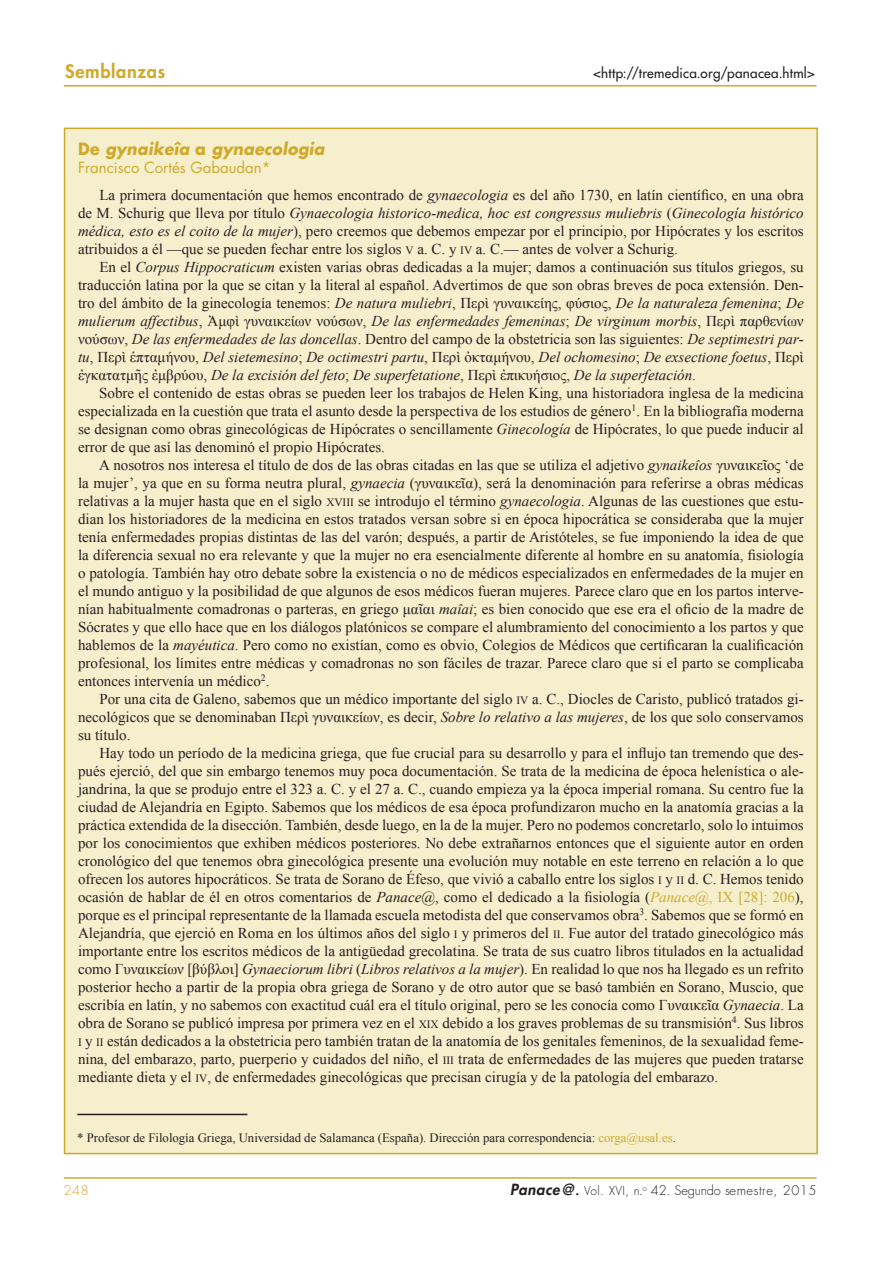
<style>
.page{position:relative;width:893px;height:1263px;background:#fff}
.page>*{position:absolute;margin:0;border:0;box-sizing:border-box;transform-origin:0 0}
.t1{font:800 18px "Futura Std";letter-spacing:.04em;color:#d0a92a}
.t2{font:italic 700 16.5px "Futura Std";letter-spacing:.015em;color:#d0a92a;scale:.95 1}
.t3{font:15px/18px "Times New Roman";color:#231f20;text-align:justify}
.t4{font:15px "Futura Std";color:#d0a92a}
.t5{font:500 13.5px "Futura Std";letter-spacing:.02em;color:#231f20}
.t6{font:300 12.9px "Futura Std";letter-spacing:.04em;color:#231f20}
.t7{font:300 12.9px "Futura Std";color:#d0a92a}
.t8{font:12.75px "Times New Roman";color:#231f20}
.s1{font-style:normal}
.s2{font-style:italic}
.s3{font-size:11.25px}
.s4{font-style:italic;color:#d0a92a}
.s5{color:#d0a92a}
.s6{font-weight:800;font-style:italic;font-size:15px}
.s7{font-weight:800;font-style:italic;font-size:12px}
.s8{font-size:12px}
</style>
<div class="page">
<hr style="left:64px;top:1177px;width:752px;height:2px;background:#d0a92a">
<hr style="left:64px;top:85px;width:752px;height:2px;background:#d0a92a">
<div style="left:65px;top:128px;width:752px;height:1025px;background:#f5efcd"></div>
<hr style="left:77px;top:1114px;width:170px;height:1px;background:#231f20">
<p class="t1" style="left:65px;top:60px;width:101px">Semblanzas</p>
<p class="t5" style="left:593px;top:65px;width:223px">&lt;http://tremedica.org/panacea.html&gt;</p>
<p class="t2" style="left:78px;top:138px;width:261px"><span class="s1">De</span> gynaikeîa <span class="s1">a</span> gynaecologia</p>
<p class="t4" style="left:78px;top:158px;width:194px">Francisco Cortés Gabaudan*</p>
<p class="t3" style="left:78px;top:185px;width:727px;text-indent:21px">La primera documentación que hemos encontrado de <span class="s2">gynaecologia</span> es del año 1730, en latín científico, en una obra de M. Schurig que lleva por título <span class="s2">Gynaecologia historico-medica, hoc est congressus muliebris</span> (<span class="s2">Ginecología histórico médica, esto es el coito de la mujer</span>), pero creemos que debemos empezar por el principio, por Hipócrates y los escritos atribuidos a él —que se pueden fechar entre los siglos <span class="s3">V</span> a. C. y <span class="s3">IV</span> a. C.— antes de volver a Schurig.</p>
<p class="t3" style="left:78px;top:257px;width:727px;text-indent:21px">En el <span class="s2">Corpus Hippocraticum</span> existen varias obras dedicadas a la mujer; damos a continuación sus títulos griegos, su traducción latina por la que se citan y la literal al español. Advertimos de que son obras breves de poca extensión. Den&shy;tro del ámbito de la ginecología tenemos: <span class="s2">De natura muliebri</span>, Περὶ γυναικείης, φύσιος, <span class="s2">De la naturaleza femenina</span>; <span class="s2">De mulierum affectibus</span>, Ἀμφὶ γυναικείων νούσων, <span class="s2">De las enfermedades femeninas</span>; <span class="s2">De virginum morbis</span>, Περὶ παρθενίων νούσων, <span class="s2">De las enfermedades de las doncellas</span>. Dentro del campo de la obstetricia son las siguientes: <span class="s2">De septimestri par&shy;tu</span>, Περὶ ἑπταμήνου, <span class="s2">Del sietemesino</span>; <span class="s2">De octimestri partu</span>, Περὶ ὀκταμήνου, <span class="s2">Del ochomesino</span>; <span class="s2">De exsectione foetus</span>, Περὶ ἐγκατατμῆς ἐμβρύου, <span class="s2">De la excisión del feto</span>; <span class="s2">De superfetatione</span>, Περὶ ἐπικυήσιος, <span class="s2">De la superfetación</span>.</p>
<p class="t3" style="left:78px;top:383px;width:727px;text-indent:21px">Sobre el contenido de estas obras se pueden leer los trabajos de Helen King, una historiadora inglesa de la medicina especializada en la cuestión que trata el asunto desde la perspectiva de los estudios de género<sup>1</sup>. En la bibliografía moderna se designan como obras ginecológicas de Hipócrates o sencillamente <span class="s2">Ginecología</span> de Hipócrates, lo que puede inducir al error de que así las denominó el propio Hipócrates.</p>
<p class="t3" style="left:78px;top:455px;width:727px;text-indent:21px">A nosotros nos interesa el título de dos de las obras citadas en las que se utiliza el adjetivo <span class="s2">gynaikeîos</span> γυναικεῖος ‘de la mujer’, ya que en su forma neutra plural, <span class="s2">gynaecia</span> (γυναικεῖα), será la denominación para referirse a obras médicas relativas a la mujer hasta que en el siglo <span class="s3">XVIII</span> se introdujo el término <span class="s2">gynaecologia</span>. Algunas de las cuestiones que estu&shy;dian los historiadores de la medicina en estos tratados versan sobre si en época hipocrática se consideraba que la mujer tenía enfermedades propias distintas de las del varón; después, a partir de Aristóteles, se fue imponiendo la idea de que la diferencia sexual no era relevante y que la mujer no era esencialmente diferente al hombre en su anatomía, fisiología o patología. También hay otro debate sobre la existencia o no de médicos especializados en enfermedades de la mujer en el mundo antiguo y la posibilidad de que algunos de esos médicos fueran mujeres. Parece claro que en los partos interve&shy;nían habitualmente comadronas o parteras, en griego μαῖαι <span class="s2">maîai</span>; es bien conocido que ese era el oficio de la madre de Sócrates y que ello hace que en los diálogos platónicos se compare el alumbramiento del conocimiento a los partos y que hablemos de la <span class="s2">mayéutica</span>. Pero como no existían, como es obvio, Colegios de Médicos que certificaran la cualificación profesional, los límites entre médicas y comadronas no son fáciles de trazar. Parece claro que si el parto se complicaba entonces intervenía un médico<sup>2</sup>.</p>
<p class="t3" style="left:78px;top:689px;width:727px;text-indent:21px">Por una cita de Galeno, sabemos que un médico importante del siglo <span class="s3">IV</span> a. C., Diocles de Caristo, publicó tratados gi&shy;necológicos que se denominaban Περὶ γυναικείων, es decir, <span class="s2">Sobre lo relativo a las mujeres</span>, de los que solo conservamos su título.</p>
<p class="t3" style="left:78px;top:743px;width:727px;text-indent:21px">Hay todo un período de la medicina griega, que fue crucial para su desarrollo y para el influjo tan tremendo que des&shy;pués ejerció, del que sin embargo tenemos muy poca documentación. Se trata de la medicina de época helenística o ale&shy;jandrina, la que se produjo entre el 323 a. C. y el 27 a. C., cuando empieza ya la época imperial romana. Su centro fue la ciudad de Alejandría en Egipto. Sabemos que los médicos de esa época profundizaron mucho en la anatomía gracias a la práctica extendida de la disección. También, desde luego, en la de la mujer. Pero no podemos concretarlo, solo lo intuimos por los conocimientos que exhiben médicos posteriores. No debe extrañarnos entonces que el siguiente autor en orden cronológico del que tenemos obra ginecológica presente una evolución muy notable en este terreno en relación a lo que ofrecen los autores hipocráticos. Se trata de Sorano de Éfeso, que vivió a caballo entre los siglos <span class="s3">I</span> y <span class="s3">II</span> d. C. Hemos tenido ocasión de hablar de él en otros comentarios de <span class="s2">Panace@</span>, como el dedicado a la fisiología (<span class="s4">Panace@</span><span class="s5">, IX [28]: 206</span>), porque es el principal representante de la llamada escuela metodista del que conservamos obra<sup>3</sup>. Sabemos que se formó en Alejandría, que ejerció en Roma en los últimos años del siglo <span class="s3">I</span> y primeros del <span class="s3">II</span>. Fue autor del tratado ginecológico más importante entre los escritos médicos de la antigüedad grecolatina. Se trata de sus cuatro libros titulados en la actualidad como Γυναικείων [βύβλοι] <span class="s2">Gynaeciorum libri</span> (<span class="s2">Libros relativos a la mujer</span>). En realidad lo que nos ha llegado es un refrito posterior hecho a partir de la propia obra griega de Sorano y de otro autor que se basó también en Sorano, Muscio, que escribía en latín, y no sabemos con exactitud cuál era el título original, pero se les conocía como Γυναικεῖα <span class="s2">Gynaecia</span>. La obra de Sorano se publicó impresa por primera vez en el <span class="s3">XIX</span> debido a los graves problemas de su transmisión<sup>4</sup>. Sus libros <span class="s3">I</span> y <span class="s3">II</span> están dedicados a la obstetricia pero también tratan de la anatomía de los genitales femeninos, de la sexualidad feme&shy;nina, del embarazo, parto, puerperio y cuidados del niño, el <span class="s3">III</span> trata de enfermedades de las mujeres que pueden tratarse mediante dieta y el <span class="s3">IV</span>, de enfermedades ginecológicas que precisan cirugía y de la patología del embarazo.</p>
<p class="t8" style="left:77px;top:1129px;width:600px">* Profesor de Filología Griega, Universidad de Salamanca (España). Dirección para correspondencia: <span class="s5">corga@usal.es</span>.</p>
<p class="t7" style="left:64px;top:1182px;width:27px">248</p>
<p class="t6" style="left:510px;top:1182px;width:308px"><span class="s6">Panace@</span><span class="s7">.</span> <span class="s8">Vol. XVI, n.</span><sup>o</sup> 42. Segundo semestre, 2015</p>
</div>
